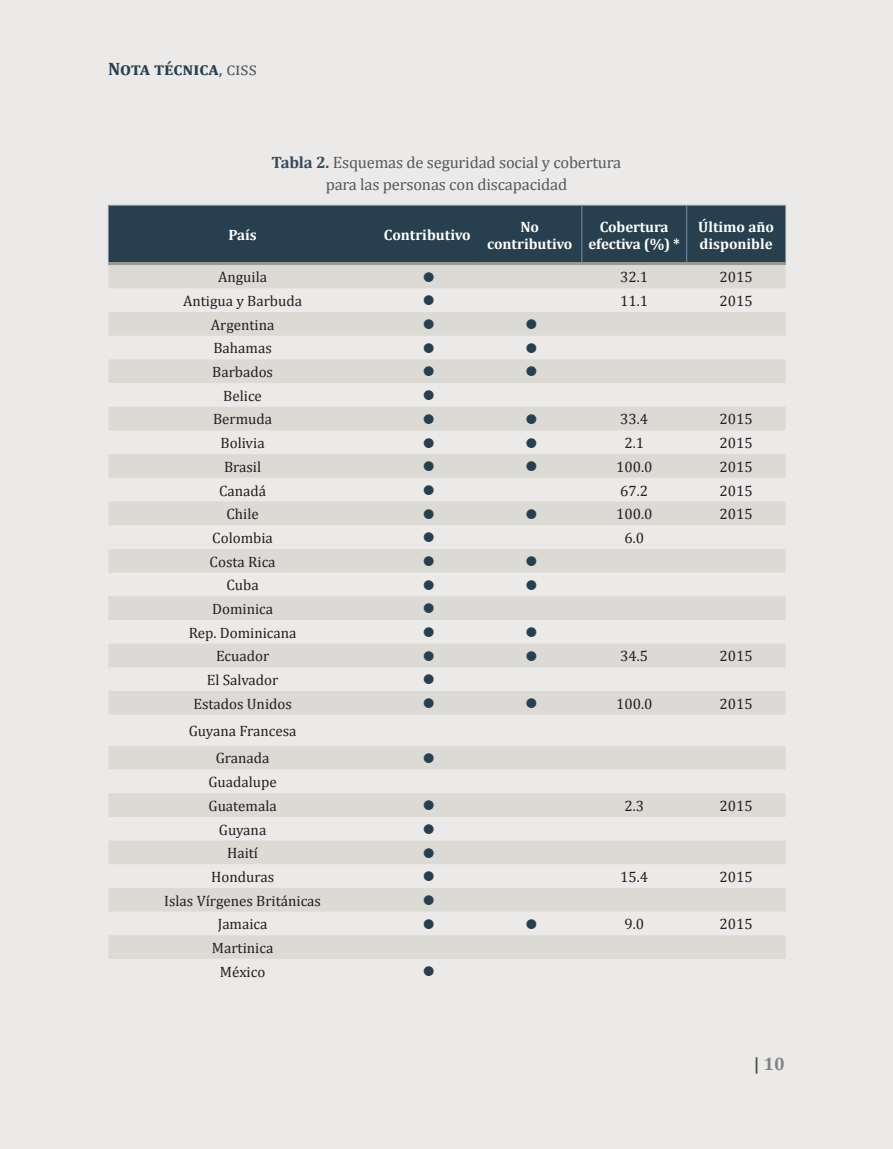
<style>
.page{position:relative;width:893px;height:1149px;background:#fff}
.page>*{position:absolute;margin:0;border:0;box-sizing:border-box;transform-origin:0 0}
.t1{font:700 18px "Cambria";color:#273f4e}
.t2{font:700 18px "Cambria";color:#808285}
.t3{font:16.5px/22.5px "Cambria";letter-spacing:-.01em;color:#57585a;text-align:center}
.t4{font:15px/23.7px "Cambria";color:#231f20;text-align:center}
.t5{font:700 15px/17.2px "Cambria";color:#fff;text-align:center}
.s1{font-weight:400;color:#4a5766}
.s2{font-weight:400;color:#57585a}
.s3{font-weight:700;color:#394a5a}
.s4{color:#4b4c4d}
</style>
<div class="page">
<div style="left:0;top:0;width:893px;height:1148px;background:#ebeae8"></div>
<div style="left:109px;top:206px;width:676px;height:56px;background:#273f4e"></div>
<svg style="left:108px;top:265px;width:678px;height:693px;fill:#dfdeda"></svg>
<hr style="left:108px;top:206px;width:1px;height:56px;background:#7b91aa">
<hr style="left:581px;top:206px;width:1px;height:56px;background:#7b91aa">
<hr style="left:686px;top:206px;width:1px;height:56px;background:#7b91aa">
<hr style="left:785px;top:206px;width:1px;height:56px;background:#7b91aa">
<hr style="left:108px;top:205px;width:269px;height:1px;background:#7b91aa">
<hr style="left:377px;top:205px;width:101px;height:1px;background:#7b91aa">
<hr style="left:478px;top:205px;width:104px;height:1px;background:#7b91aa">
<hr style="left:582px;top:205px;width:105px;height:1px;background:#7b91aa">
<hr style="left:687px;top:205px;width:99px;height:1px;background:#7b91aa">
<hr style="left:108px;top:262px;width:269px;height:3px;background:#9c9a8f">
<hr style="left:377px;top:262px;width:101px;height:3px;background:#9c9a8f">
<hr style="left:478px;top:262px;width:104px;height:3px;background:#9c9a8f">
<hr style="left:582px;top:262px;width:105px;height:3px;background:#9c9a8f">
<hr style="left:687px;top:262px;width:99px;height:3px;background:#9c9a8f">
<svg style="left:424px;top:272px;width:10px;height:9px"></svg>
<svg style="left:424px;top:295px;width:10px;height:10px"></svg>
<svg style="left:424px;top:319px;width:10px;height:10px"></svg>
<svg style="left:527px;top:319px;width:9px;height:10px"></svg>
<svg style="left:424px;top:343px;width:10px;height:9px"></svg>
<svg style="left:527px;top:343px;width:9px;height:9px"></svg>
<svg style="left:424px;top:366px;width:10px;height:10px"></svg>
<svg style="left:527px;top:366px;width:9px;height:10px"></svg>
<svg style="left:424px;top:390px;width:10px;height:10px"></svg>
<svg style="left:424px;top:414px;width:10px;height:9px"></svg>
<svg style="left:527px;top:414px;width:9px;height:9px"></svg>
<svg style="left:424px;top:437px;width:10px;height:10px"></svg>
<svg style="left:527px;top:437px;width:9px;height:10px"></svg>
<svg style="left:424px;top:461px;width:10px;height:10px"></svg>
<svg style="left:527px;top:461px;width:9px;height:10px"></svg>
<svg style="left:424px;top:485px;width:10px;height:9px"></svg>
<svg style="left:424px;top:508px;width:10px;height:10px"></svg>
<svg style="left:527px;top:508px;width:9px;height:10px"></svg>
<svg style="left:424px;top:532px;width:10px;height:10px"></svg>
<svg style="left:424px;top:556px;width:10px;height:9px"></svg>
<svg style="left:527px;top:556px;width:9px;height:9px"></svg>
<svg style="left:424px;top:579px;width:10px;height:10px"></svg>
<svg style="left:527px;top:579px;width:9px;height:10px"></svg>
<svg style="left:424px;top:603px;width:10px;height:10px"></svg>
<svg style="left:424px;top:627px;width:10px;height:9px"></svg>
<svg style="left:527px;top:627px;width:9px;height:9px"></svg>
<svg style="left:424px;top:650px;width:10px;height:10px"></svg>
<svg style="left:527px;top:650px;width:9px;height:10px"></svg>
<svg style="left:424px;top:674px;width:10px;height:10px"></svg>
<svg style="left:424px;top:698px;width:10px;height:9px"></svg>
<svg style="left:527px;top:698px;width:9px;height:9px"></svg>
<svg style="left:424px;top:752px;width:10px;height:10px"></svg>
<svg style="left:424px;top:800px;width:10px;height:10px"></svg>
<svg style="left:424px;top:823px;width:10px;height:10px"></svg>
<svg style="left:424px;top:847px;width:10px;height:10px"></svg>
<svg style="left:424px;top:871px;width:10px;height:10px"></svg>
<svg style="left:424px;top:894px;width:10px;height:10px"></svg>
<svg style="left:424px;top:918px;width:10px;height:10px"></svg>
<svg style="left:527px;top:918px;width:9px;height:10px"></svg>
<p class="t1" style="left:108px;top:56px;width:150px">Nota técnica<span class="s1">,</span> <span class="s2">ciss</span></p>
<p class="t3" style="left:272px;top:151px;width:351px"><span class="s3">Tabla 2.</span> Esquemas de seguridad social y cobertura para las personas con discapacidad</p>
<p class="t5" style="left:228px;top:226px;width:30px">País</p>
<p class="t5" style="left:384px;top:226px;width:88px">Contributivo</p>
<p class="t5" style="left:487px;top:217px;width:87px">No contributivo</p>
<p class="t5" style="left:588px;top:217px;width:93px">Cobertura efectiva (%) *</p>
<p class="t5" style="left:698px;top:217px;width:77px;text-align:left">Último año disponible</p>
<p class="t4" style="left:218px;top:265px;width:50px">Anguila</p>
<p class="t4" style="left:620px;top:265px;width:30px">32.1</p>
<p class="t4" style="left:719px;top:265px;width:35px">2015</p>
<p class="t4" style="left:183px;top:289px;width:120px">Antigua y Barbuda</p>
<p class="t4" style="left:620px;top:289px;width:30px">11.1</p>
<p class="t4" style="left:719px;top:289px;width:35px">2015</p>
<p class="t4" style="left:211px;top:312px;width:65px">Argentina<br>Bahamas<br>Barbados<br>Belice<br>Bermuda</p>
<p class="t4" style="left:620px;top:407px;width:30px">33.4</p>
<p class="t4" style="left:719px;top:407px;width:35px">2015</p>
<p class="t4" style="left:221px;top:431px;width:46px">Bolivia</p>
<p class="t4" style="left:624px;top:431px;width:21px">2.1</p>
<p class="t4" style="left:719px;top:431px;width:35px">2015</p>
<p class="t4" style="left:224px;top:454px;width:39px">Brasil</p>
<p class="t4" style="left:616px;top:454px;width:38px">100.0</p>
<p class="t4" style="left:719px;top:454px;width:35px">2015</p>
<p class="t4" style="left:219px;top:478px;width:49px">Canadá</p>
<p class="t4" style="left:620px;top:478px;width:30px">67.2</p>
<p class="t4" style="left:719px;top:478px;width:35px">2015</p>
<p class="t4" style="left:226px;top:502px;width:34px">Chile</p>
<p class="t4" style="left:616px;top:502px;width:38px">100.0</p>
<p class="t4" style="left:719px;top:502px;width:35px">2015</p>
<p class="t4" style="left:212px;top:525px;width:62px">Colombia</p>
<p class="t4" style="left:624px;top:525px;width:21px">6.0</p>
<p class="t4" style="left:189px;top:549px;width:109px">Costa Rica<br>Cuba<br>Dominica<br>Rep. Dominicana<br>Ecuador</p>
<p class="t4" style="left:620px;top:644px;width:30px">34.5</p>
<p class="t4" style="left:719px;top:644px;width:35px">2015</p>
<p class="t4" style="left:193px;top:667px;width:100px">El Salvador<br>Estados Unidos</p>
<p class="t4" style="left:189px;top:717px;width:109px;line-height:27.3px">Guyana Francesa<br>Granada</p>
<p class="t4" style="left:208px;top:769px;width:70px;text-align:left">Guadalupe<br>Guatemala</p>
<p class="t4" style="left:211px;top:817px;width:64px">Guyana<br>Haití<br>Honduras</p>
<p class="t4" style="left:164px;top:888px;width:158px">Islas Vírgenes Británicas<br>Jamaica</p>
<p class="t4" style="left:212px;top:935px;width:63px">Martinica<br>México</p>
<p class="t4" style="left:616px;top:691px;width:38px">100.0</p>
<p class="t4" style="left:719px;top:691px;width:35px">2015</p>
<p class="t4" style="left:624px;top:793px;width:21px">2.3</p>
<p class="t4" style="left:719px;top:793px;width:35px">2015</p>
<p class="t4" style="left:620px;top:864px;width:30px">15.4</p>
<p class="t4" style="left:719px;top:864px;width:35px">2015</p>
<p class="t4" style="left:624px;top:911px;width:21px">9.0</p>
<p class="t4" style="left:719px;top:911px;width:35px">2015</p>
<p class="t2" style="left:754px;top:1050px;width:33px"><span class="s4">|</span> 10</p>
</div>
